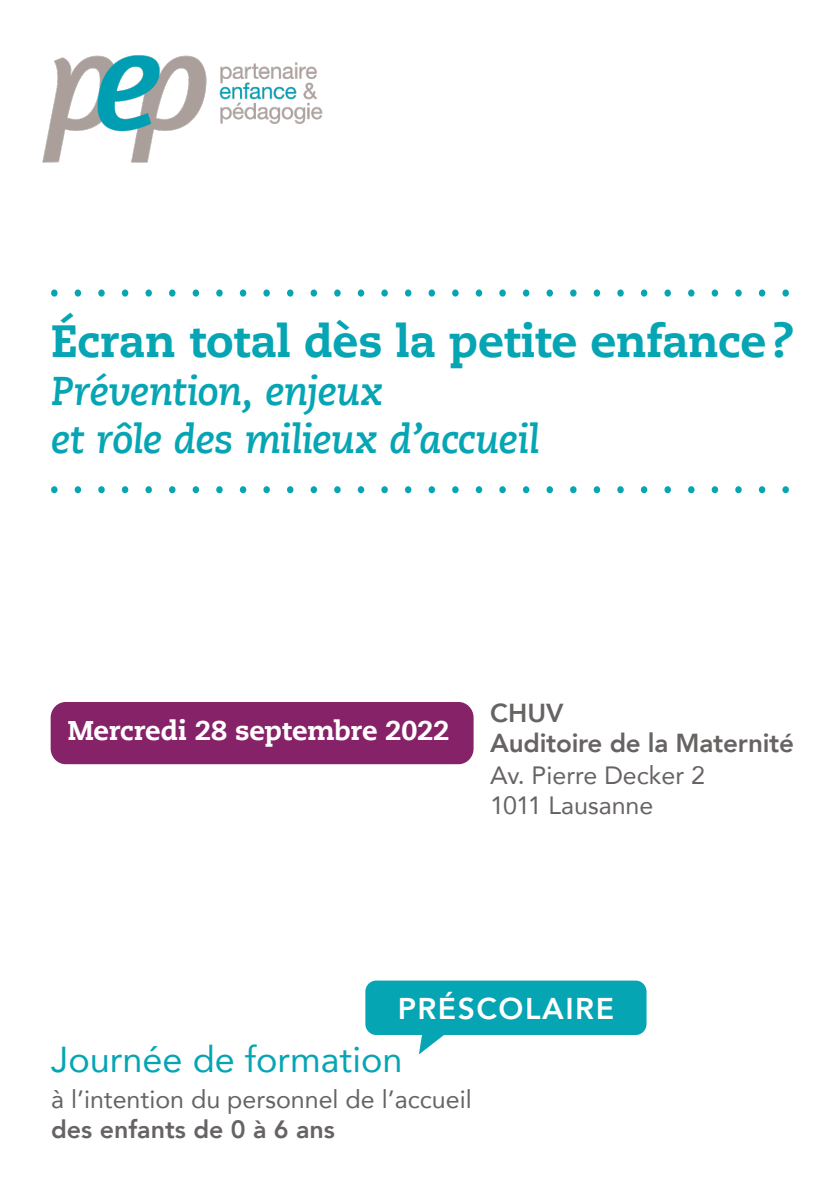
<style>
.page{position:relative;width:840px;height:1191px;background:#fff}
.page>*{position:absolute;margin:0;border:0;box-sizing:border-box;transform-origin:0 0}
.t1{font:800 45px "Caecilia LT Pro 85";letter-spacing:-.005em;color:#06a5b4}
.t2{font:italic 700 40px/48px "Caecilia LT Pro 76";letter-spacing:-.015em;color:#06a5b4}
.t3{font:36px "Avenir";color:#06a5b4}
.t4{font:800 30px "Avenir";letter-spacing:.05em;color:#fff}
.t5{font:800 27px "Caecilia LT Pro 85";letter-spacing:-.005em;color:#fff}
.t6{font:800 26px "Avenir";letter-spacing:-.01em;color:#676363}
.t7{font:25px "Avenir";color:#676363}
.t8{font:800 25px "Avenir";color:#676363}
</style>
<div class="page">
<img style="left:42px;top:55px;width:281px;height:108px">
<div style="left:51px;top:702px;width:422px;height:62px;background:#862268;border-radius:15px"></div>
<div style="left:365px;top:980px;width:281px;height:55px;background:#06a5b4;border-radius:11px"></div>
<svg style="left:419px;top:1035px;width:25px;height:19px"></svg>
<div style="left:51px;top:289px;width:6px;height:8px;background:#06a5b4;border-radius:50%"></div>
<div style="left:75px;top:289px;width:6px;height:8px;background:#06a5b4;border-radius:50%"></div>
<div style="left:98px;top:289px;width:7px;height:8px;background:#06a5b4;border-radius:50%"></div>
<div style="left:122px;top:289px;width:6px;height:8px;background:#06a5b4;border-radius:50%"></div>
<div style="left:145px;top:289px;width:7px;height:8px;background:#06a5b4;border-radius:50%"></div>
<div style="left:169px;top:289px;width:6px;height:8px;background:#06a5b4;border-radius:50%"></div>
<div style="left:192px;top:289px;width:7px;height:8px;background:#06a5b4;border-radius:50%"></div>
<div style="left:216px;top:289px;width:6px;height:8px;background:#06a5b4;border-radius:50%"></div>
<div style="left:240px;top:289px;width:6px;height:8px;background:#06a5b4;border-radius:50%"></div>
<div style="left:263px;top:289px;width:7px;height:8px;background:#06a5b4;border-radius:50%"></div>
<div style="left:287px;top:289px;width:6px;height:8px;background:#06a5b4;border-radius:50%"></div>
<div style="left:310px;top:289px;width:7px;height:8px;background:#06a5b4;border-radius:50%"></div>
<div style="left:334px;top:289px;width:6px;height:8px;background:#06a5b4;border-radius:50%"></div>
<div style="left:357px;top:289px;width:7px;height:8px;background:#06a5b4;border-radius:50%"></div>
<div style="left:381px;top:289px;width:6px;height:8px;background:#06a5b4;border-radius:50%"></div>
<div style="left:405px;top:289px;width:6px;height:8px;background:#06a5b4;border-radius:50%"></div>
<div style="left:428px;top:289px;width:7px;height:8px;background:#06a5b4;border-radius:50%"></div>
<div style="left:452px;top:289px;width:6px;height:8px;background:#06a5b4;border-radius:50%"></div>
<div style="left:475px;top:289px;width:7px;height:8px;background:#06a5b4;border-radius:50%"></div>
<div style="left:499px;top:289px;width:6px;height:8px;background:#06a5b4;border-radius:50%"></div>
<svg style="left:522px;top:289px;width:7px;height:8px"></svg>
<div style="left:546px;top:289px;width:6px;height:8px;background:#06a5b4;border-radius:50%"></div>
<svg style="left:569px;top:289px;width:7px;height:8px"></svg>
<div style="left:593px;top:289px;width:7px;height:8px;background:#06a5b4;border-radius:50%"></div>
<div style="left:617px;top:289px;width:6px;height:8px;background:#06a5b4;border-radius:50%"></div>
<svg style="left:640px;top:289px;width:7px;height:8px"></svg>
<div style="left:664px;top:289px;width:6px;height:8px;background:#06a5b4;border-radius:50%"></div>
<svg style="left:687px;top:289px;width:7px;height:8px"></svg>
<div style="left:711px;top:289px;width:6px;height:8px;background:#06a5b4;border-radius:50%"></div>
<svg style="left:734px;top:289px;width:7px;height:8px"></svg>
<svg style="left:758px;top:289px;width:6px;height:8px"></svg>
<div style="left:782px;top:289px;width:6px;height:8px;background:#06a5b4;border-radius:50%"></div>
<div style="left:51px;top:486px;width:6px;height:7px;background:#06a5b4;border-radius:50%"></div>
<div style="left:75px;top:486px;width:6px;height:7px;background:#06a5b4;border-radius:50%"></div>
<div style="left:98px;top:486px;width:7px;height:7px;background:#06a5b4;border-radius:50%"></div>
<div style="left:122px;top:486px;width:6px;height:7px;background:#06a5b4;border-radius:50%"></div>
<div style="left:145px;top:486px;width:7px;height:7px;background:#06a5b4;border-radius:50%"></div>
<div style="left:169px;top:486px;width:6px;height:7px;background:#06a5b4;border-radius:50%"></div>
<div style="left:192px;top:486px;width:7px;height:7px;background:#06a5b4;border-radius:50%"></div>
<div style="left:216px;top:486px;width:6px;height:7px;background:#06a5b4;border-radius:50%"></div>
<div style="left:240px;top:486px;width:6px;height:7px;background:#06a5b4;border-radius:50%"></div>
<div style="left:263px;top:486px;width:7px;height:7px;background:#06a5b4;border-radius:50%"></div>
<div style="left:287px;top:486px;width:6px;height:7px;background:#06a5b4;border-radius:50%"></div>
<div style="left:310px;top:486px;width:7px;height:7px;background:#06a5b4;border-radius:50%"></div>
<div style="left:334px;top:486px;width:6px;height:7px;background:#06a5b4;border-radius:50%"></div>
<div style="left:357px;top:486px;width:7px;height:7px;background:#06a5b4;border-radius:50%"></div>
<div style="left:381px;top:486px;width:6px;height:7px;background:#06a5b4;border-radius:50%"></div>
<div style="left:405px;top:486px;width:6px;height:7px;background:#06a5b4;border-radius:50%"></div>
<div style="left:428px;top:486px;width:7px;height:7px;background:#06a5b4;border-radius:50%"></div>
<div style="left:452px;top:486px;width:6px;height:7px;background:#06a5b4;border-radius:50%"></div>
<div style="left:475px;top:486px;width:7px;height:7px;background:#06a5b4;border-radius:50%"></div>
<div style="left:499px;top:486px;width:6px;height:7px;background:#06a5b4;border-radius:50%"></div>
<div style="left:522px;top:486px;width:7px;height:7px;background:#06a5b4;border-radius:50%"></div>
<div style="left:546px;top:486px;width:6px;height:7px;background:#06a5b4;border-radius:50%"></div>
<svg style="left:569px;top:486px;width:7px;height:7px"></svg>
<div style="left:593px;top:486px;width:7px;height:7px;background:#06a5b4;border-radius:50%"></div>
<div style="left:617px;top:486px;width:6px;height:7px;background:#06a5b4;border-radius:50%"></div>
<div style="left:640px;top:486px;width:7px;height:7px;background:#06a5b4;border-radius:50%"></div>
<div style="left:664px;top:486px;width:6px;height:7px;background:#06a5b4;border-radius:50%"></div>
<svg style="left:687px;top:486px;width:7px;height:7px"></svg>
<div style="left:711px;top:486px;width:6px;height:7px;background:#06a5b4;border-radius:50%"></div>
<svg style="left:734px;top:486px;width:7px;height:7px"></svg>
<svg style="left:758px;top:486px;width:6px;height:7px"></svg>
<div style="left:782px;top:486px;width:6px;height:7px;background:#06a5b4;border-radius:50%"></div>
<p class="t1" style="left:51px;top:310px;width:743px">Écran total dès la petite enfance?</p>
<p class="t2" style="left:51px;top:367px;width:490px">Prévention, enjeux<br>et rôle des milieux d’accueil</p>
<p class="t5" style="left:68px;top:712px;width:383px">Mercredi 28 septembre 2022</p>
<p class="t6" style="left:490px;top:693px;width:75px">CHUV</p>
<p class="t6" style="left:490px;top:723px;width:305px">Auditoire de la Maternité</p>
<p class="t7" style="left:490px;top:755px;width:216px">Av. Pierre Decker 2</p>
<p class="t7" style="left:490px;top:785px;width:164px">1011 Lausanne</p>
<p class="t4" style="left:397px;top:985px;width:218px">PRÉSCOLAIRE</p>
<p class="t3" style="left:51px;top:1030px;width:352px">Journée de formation</p>
<p class="t7" style="left:51px;top:1078px;width:422px">à l’intention du personnel de l’accueil</p>
<p class="t8" style="left:51px;top:1109px;width:285px">des enfants de 0 à 6 ans</p>
</div>
